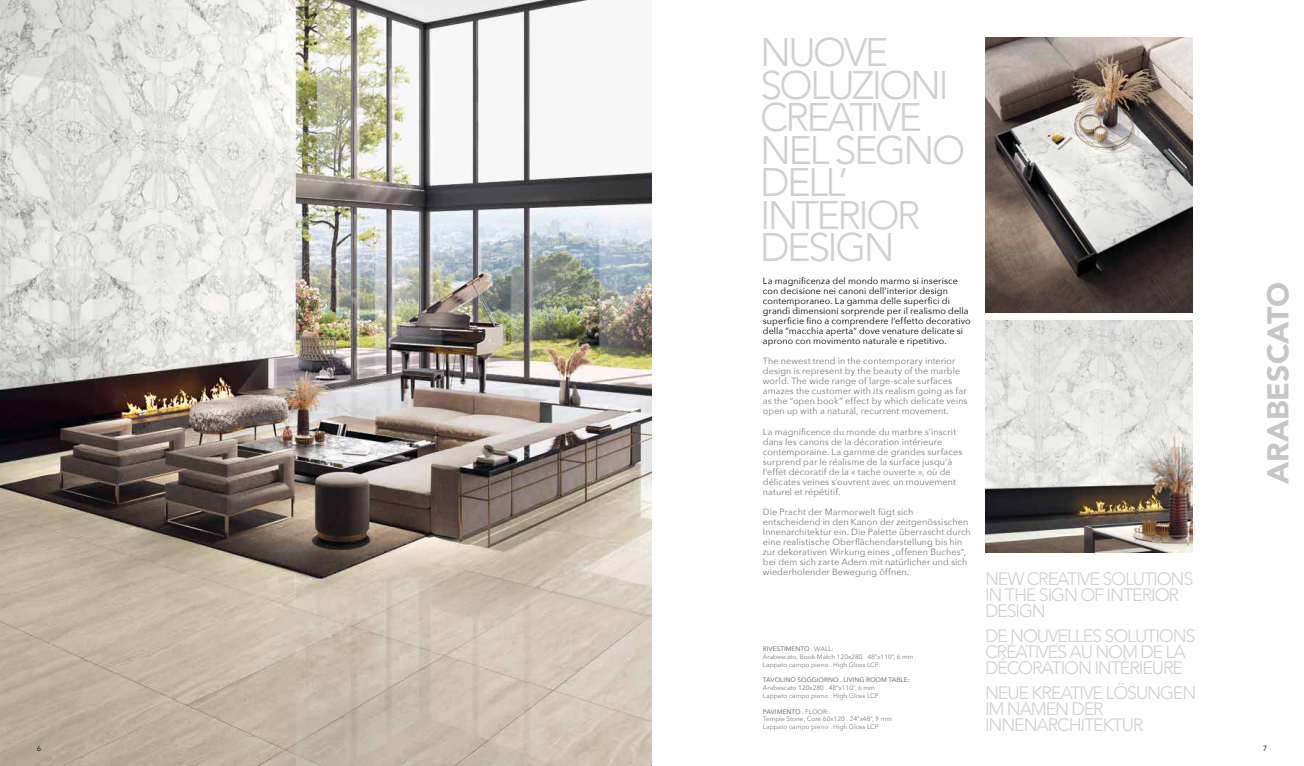
<style>
.page{position:relative;width:1304px;height:766px;background:#fff}
.page>*{position:absolute;margin:0;border:0;box-sizing:border-box;transform-origin:0 0}
.t1{font:300 39.8px/32.5px "Avenir";letter-spacing:-.065em;color:#d0d0d0}
.t2{font:900 30px "Avenir";color:#c6c6c6}
.t3{font:300 18px/16px "Avenir";letter-spacing:-.065em;color:#d0d0d0}
.t4{font:9px/10px "Avenir Next";letter-spacing:.01em;color:#7c7b7b}
.t5{font:9px/10px "Avenir Next";letter-spacing:.01em;color:#000}
.t6{font:7.5px "Avenir Next";color:#000}
.t7{font:6.5px/7.8px "Avenir Next";color:#7c7b7b}
.t8{font:500 6.5px "Avenir Next";color:#7c7b7b}
.s1{font-weight:500}
</style>
<div class="page">
<img style="left:985px;top:321px;width:208px;height:231px">
<img style="left:985px;top:37px;width:208px;height:275px">
<img style="left:0;top:0;width:652px;height:765px">
<h1 class="t1" style="left:760px;top:36px;width:207px">NUOVE<br>SOLUZIONI<br>CREATIVE<br>NEL SEGNO<br>DELL’<br>INTERIOR<br>DESIGN</h1>
<p class="t5" style="left:763px;top:276px;width:209px">La magnificenza del mondo marmo si inserisce con decisione nei canoni dell’interior design contemporaneo. La gamma delle superfici di grandi dimensioni sorprende per il realismo della superficie fino a comprendere l’effetto decorativo della “macchia aperta” dove venature delicate si aprono con movimento naturale e ripetitivo.</p>
<p class="t4" style="left:763px;top:356px;width:206px">The newest trend in the contemporary interior design is represent by the beauty of the marble world. The wide range of large-scale surfaces amazes the customer with its realism going as far as the “open book” effect by which delicate veins open up with a natural, recurrent movement.</p>
<p class="t4" style="left:763px;top:426px;width:201px">La magnificence du monde du marbre s’inscrit dans les canons de la décoration intérieure contemporaine. La gamme de grandes surfaces surprend par le réalisme de la surface jusqu’à l’effet décoratif de la « tache ouverte », où de délicates veines s’ouvrent avec un mouvement naturel et répétitif.</p>
<p class="t4" style="left:763px;top:506px;width:209px">Die Pracht der Marmorwelt fügt sich entscheidend in den Kanon der zeitgenössischen Innenarchitektur ein. Die Palette überrascht durch eine realistische Oberflächendarstellung bis hin zur dekorativen Wirkung eines „offenen Buches“, bei dem sich zarte Adern mit natürlicher und sich wiederholender Bewegung öffnen.</p>
<p class="t7" style="left:763px;top:644px;width:152px"><span class="s1">RIVESTIMENTO</span> . WALL:<br>Arabescato, Book-Match 120x280 . 48”x110”, 6 mm<br>Lappato campo pieno . High Gloss LCP</p>
<p class="t8" style="left:763px;top:674px;width:148px">TAVOLINO SOGGIORNO . LIVING ROOM TABLE:</p>
<p class="t7" style="left:763px;top:683px;width:117px">Arabescato 120x280 . 48”x110”, 6 mm<br>Lappato campo pieno . High Gloss LCP</p>
<p class="t7" style="left:763px;top:706px;width:131px"><span class="s1">PAVIMENTO</span> . FLOOR:<br>Temple Stone, Core 60x120 . 24”x48”, 9 mm<br>Lappato campo pieno . High Gloss LCP</p>
<h3 class="t3" style="left:985px;top:571px;width:210px">NEW CREATIVE SOLUTIONS<br>IN THE SIGN OF INTERIOR<br>DESIGN</h3>
<h3 class="t3" style="left:985px;top:627px;width:212px">DE NOUVELLES SOLUTIONS<br>CRÉATIVES AU NOM DE LA<br>DÉCORATION INTÉRIEURE</h3>
<h3 class="t3" style="left:985px;top:684px;width:213px">NEUE KREATIVE LÖSUNGEN<br>IM NAMEN DER<br>INNENARCHITEKTUR</h3>
<h2 class="t2" style="left:1252px;top:484px;width:203px;rotate:-90deg">ARABESCATO</h2>
<p class="t6" style="left:37px;top:742px;width:6px">6</p>
<p class="t6" style="left:1263px;top:742px;width:6px">7</p>
</div>
